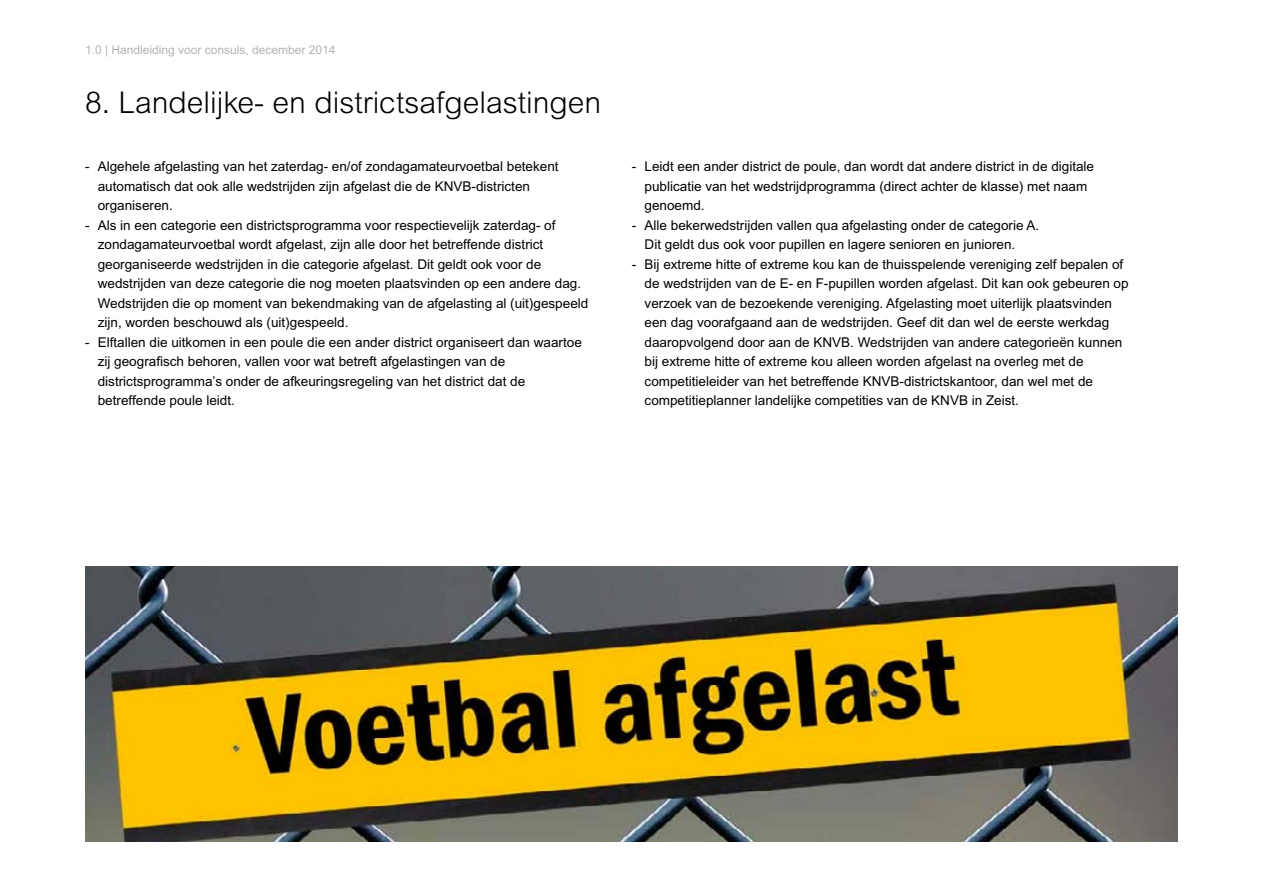
<style>
.page{position:relative;width:1263px;height:893px;background:#fff}
.page>*{position:absolute;margin:0;border:0;box-sizing:border-box;transform-origin:0 0}
.t1{font:300 30px "Arial MT Std";color:#000}
.t2{font:13.5px/19.5px "Arial MT Std";color:#000}
.t3{font:12px "Arial MT Std";color:#b1b4b6}
</style>
<div class="page">
<img style="left:85px;top:567px;width:1093px;height:275px">
<p class="t3" style="left:85px;top:43px;width:252px">1.0 | Handleiding voor consuls, december 2014</p>
<h1 class="t1" style="left:85px;top:85px;width:517px">8. Landelijke- en districtsafgelastingen</h1>
<p class="t2" style="left:98px;top:156px;width:462px;text-indent:-13px">- Algehele afgelasting van het zaterdag- en/of zondagamateurvoetbal betekent automatisch dat ook alle wedstrijden zijn afgelast die de KNVB-districten organiseren.</p>
<p class="t2" style="left:98px;top:215px;width:492px;text-indent:-13px">- Als in een categorie een districtsprogramma voor respectievelijk zaterdag- of zondagamateurvoetbal wordt afgelast, zijn alle door het betreffende district georganiseerde wedstrijden in die categorie afgelast. Dit geldt ook voor de wedstrijden van deze categorie die nog moeten plaatsvinden op een andere dag.<br>Wedstrijden die op moment van bekendmaking van de afgelasting al (uit)gespeeld zijn, worden beschouwd als (uit)gespeeld.</p>
<p class="t2" style="left:98px;top:332px;width:485px;text-indent:-13px">- Elftallen die uitkomen in een poule die een ander district organiseert dan waartoe zij geografisch behoren, vallen voor wat betreft afgelastingen van de districtsprogramma’s onder de afkeuringsregeling van het district dat de betreffende poule leidt.</p>
<p class="t2" style="left:645px;top:156px;width:451px;text-indent:-13px">- Leidt een ander district de poule, dan wordt dat andere district in de digitale publicatie van het wedstrijdprogramma (direct achter de klasse) met naam genoemd.</p>
<p class="t2" style="left:645px;top:215px;width:396px;text-indent:-13px">- Alle bekerwedstrijden vallen qua afgelasting onder de categorie A.<br>Dit geldt dus ook voor pupillen en lagere senioren en junioren.</p>
<p class="t2" style="left:645px;top:254px;width:485px;text-indent:-13px">- Bij extreme hitte of extreme kou kan de thuisspelende vereniging zelf bepalen of de wedstrijden van de E- en F-pupillen worden afgelast. Dit kan ook gebeuren op verzoek van de bezoekende vereniging. Afgelasting moet uiterlijk plaatsvinden een dag voorafgaand aan de wedstrijden. Geef dit dan wel de eerste werkdag daaropvolgend door aan de KNVB. Wedstrijden van andere categorieën kunnen bij extreme hitte of extreme kou alleen worden afgelast na overleg met de competitieleider van het betreffende KNVB-districtskantoor, dan wel met de competitieplanner landelijke competities van de KNVB in Zeist.</p>
</div>
